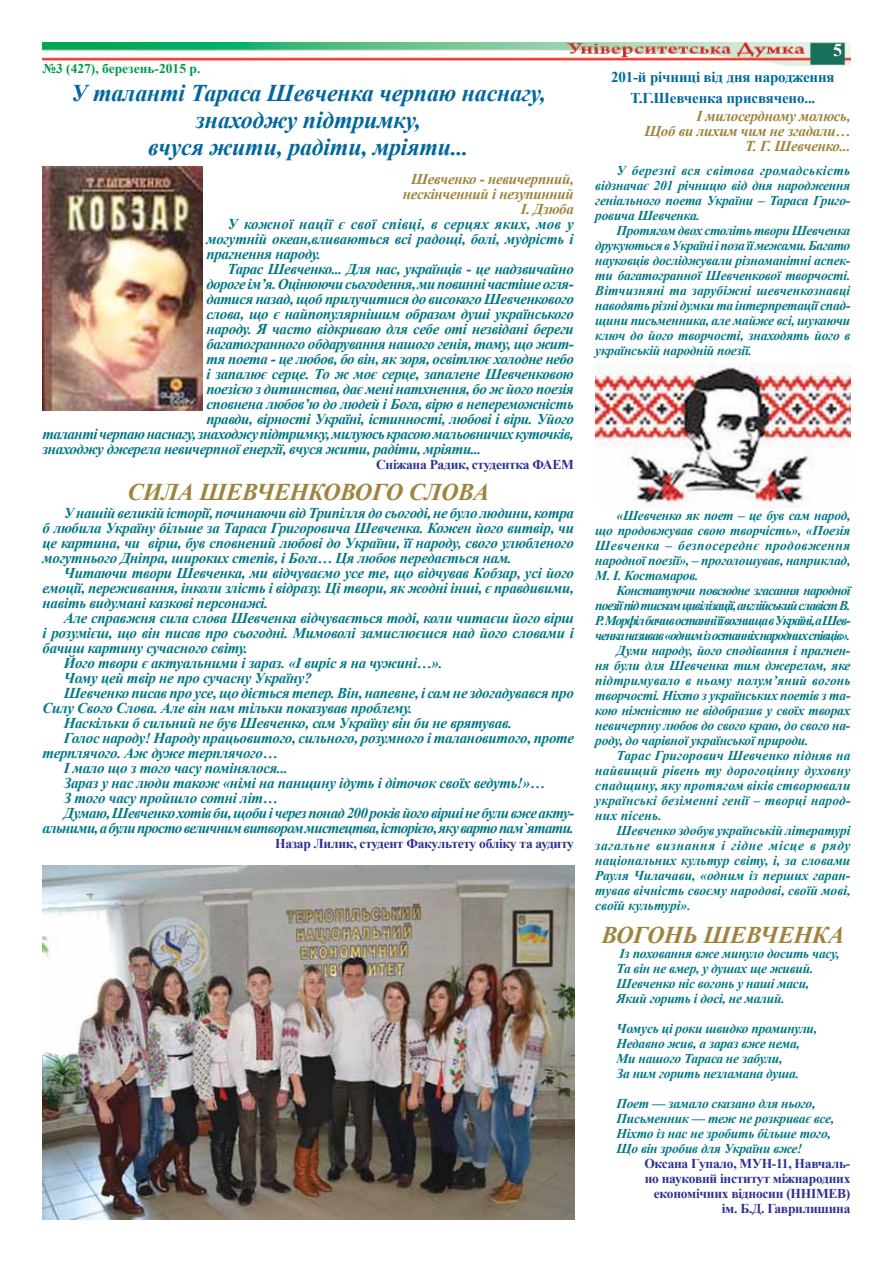
<style>
.page{position:relative;width:893px;height:1263px;background:#fff}
.page>*{position:absolute;margin:0;border:0;box-sizing:border-box;transform-origin:0 0}
.t1{font:italic 700 24px/27px "Times New Roman";letter-spacing:-.01em;color:#00689e;text-align:center}
.t2{font:italic 700 24px "Times New Roman";letter-spacing:-.01em;color:#9e843d}
.t3{font:700 18px "Times New Roman";color:#fff}
.t4{font:italic 700 15px/15px "Times New Roman";letter-spacing:-.03em;color:#007886;text-align:justify}
.t5{font:italic 700 15px/15px "Times New Roman";letter-spacing:-.02em;color:#9e843d;text-align:right}
.t6{font:italic 700 15px "Times New Roman";letter-spacing:-.05em;color:#007886}
.t7{font:700 15px/21px "Times New Roman";letter-spacing:-.01em;color:#00689e;text-align:center}
.t8{font:italic 700 13.5px/15px "Times New Roman";letter-spacing:-.02em;color:#007886;text-align:justify}
.t9{font:700 13.5px/15px "Times New Roman";letter-spacing:-.02em;color:#2e3092;text-align:right}
.t10{font:italic 700 13.5px "Times New Roman";letter-spacing:.01em;color:#007886}
.t11{font:italic 700 13.5px "Times New Roman";letter-spacing:-.08em;color:#007886}
.t12{font:italic 700 13.5px "Times New Roman";color:#007886}
.t13{font:italic 700 13.5px "Times New Roman";letter-spacing:-.055em;color:#007886}
.t14{font:italic 700 13.5px "Times New Roman";letter-spacing:.005em;color:#007886}
.t15{font:italic 700 13.5px "Times New Roman";letter-spacing:.045em;color:#007886}
.t16{font:700 13.5px "Times New Roman";color:#00984a}
</style>
<div class="page">
<img style="left:43px;top:43px;width:807px;height:23px">
<img style="left:43px;top:865px;width:531px;height:355px">
<img style="left:43px;top:167px;width:159px;height:243px">
<img style="left:596px;top:364px;width:254px;height:143px">
<p class="t16" style="left:43px;top:60px;width:159px">№3 (427), березень-2015 р.</p>
<h1 class="t1" style="left:71px;top:78px;width:476px">У таланті Тараса Шевченка черпаю наснагу, знаходжу підтримку,<br>вчуся жити, радіти, мріяти...</h1>
<p class="t5" style="left:403px;top:171px;width:173px">Шевченко - невичерпний, нескінченний і незупинний<br>І. Дзюба</p>
<p class="t4" style="left:206px;top:216px;width:369px;text-indent:21px">У кожної нації є свої співці, в серцях яких, мов у могутній океан,вливаються всі радощі, болі, мудрість і прагнення народу.</p>
<p class="t4" style="left:228px;top:261px;width:348px">Тарас Шевченко... Для нас, українців - це надзвичайно</p>
<p class="t4" style="left:206px;top:276px;width:369px">дороге ім’я. Оцінюючи сьогодення, ми повинні частіше огля-</p>
<p class="t4" style="left:206px;top:291px;width:369px">датися назад, щоб прилучитися до високого Шевченкового</p>
<p class="t4" style="left:206px;top:306px;width:369px">слова, що є найпопулярнішим образом душі українського</p>
<p class="t4" style="left:206px;top:321px;width:369px">народу. Я часто відкриваю для себе оті незвідані береги</p>
<p class="t4" style="left:206px;top:336px;width:369px">багатогранного обдарування нашого генія, тому, що жит-</p>
<p class="t4" style="left:206px;top:351px;width:369px">тя поета - це любов, бо він, як зоря, освітлює холодне небо</p>
<p class="t4" style="left:206px;top:366px;width:369px">і запалює серце. То ж моє серце, запалене Шевченковою</p>
<p class="t4" style="left:206px;top:381px;width:369px">поезією з дитинства, дає мені натхнення, бо ж його поезія</p>
<p class="t4" style="left:206px;top:396px;width:369px">сповнена любов’ю до людей і Бога, вірю в непереможність</p>
<p class="t4" style="left:206px;top:411px;width:369px">правди, вірності Україні, істинності, любові і віри. Уйого</p>
<p class="t4" style="left:43px;top:426px;width:533px">таланті черпаю наснагу, знаходжу підтримку, милуюсь красою мальовничих куточків,</p>
<p class="t4" style="left:43px;top:441px;width:440px">знаходжу джерела невичерпної енергії, вчуся жити, радіти, мріяти...</p>
<p class="t9" style="left:376px;top:457px;width:199px">Сніжана Радик, студентка ФАЕМ</p>
<h1 class="t2" style="left:128px;top:476px;width:363px">СИЛА ШЕВЧЕНКОВОГО СЛОВА</h1>
<p class="t4" style="left:43px;top:505px;width:533px;text-indent:21px">У нашій великій історії, починаючи від Трипілля до сьогоді, не було людини, котра б любила Україну більше за Тараса Григоровича Шевченка. Кожен його витвір, чи це картина, чи вірш, був сповнений любові до України, її народу, свого улюбленого могутнього Дніпра, широких степів, і Бога… Ця любов передається нам.</p>
<p class="t4" style="left:43px;top:565px;width:533px;text-indent:21px">Читаючи твори Шевченка, ми відчуваємо усе те, що відчував Кобзар, усі його емоції, переживання, інколи злість і відразу. Ці твори, як жодні інші, є правдивими, навіть видумані казкові персонажі.</p>
<p class="t4" style="left:64px;top:610px;width:512px">Але справжня сила слова Шевченка відчувається тоді, коли читаєш його вірш</p>
<p class="t4" style="left:43px;top:625px;width:533px">і розумієш, що він писав про сьогодні. Мимоволі замислюєшся над його словами і</p>
<p class="t4" style="left:43px;top:640px;width:207px">бачиш картину сучасного світу.</p>
<p class="t4" style="left:64px;top:655px;width:380px">Його твори є актуальними і зараз. «І виріс я на чужині…».</p>
<p class="t4" style="left:64px;top:670px;width:250px">Чому цей твір не про сучасну Україну?</p>
<p class="t4" style="left:64px;top:685px;width:512px">Шевченко писав про усе, що діється тепер. Він, напевне, і сам не здогадувався про</p>
<p class="t4" style="left:43px;top:700px;width:372px">Силу Свого Слова. Але він нам тільки показував проблему.</p>
<p class="t4" style="left:64px;top:715px;width:450px">Наскільки б сильний не був Шевченко, сам Україну він би не врятував.</p>
<p class="t4" style="left:64px;top:730px;width:512px">Голос народу! Народу працьовитого, сильного, розумного і талановитого, проте</p>
<p class="t4" style="left:43px;top:745px;width:237px">терплячого. Аж дуже терплячого…</p>
<p class="t4" style="left:64px;top:760px;width:226px">І мало що з того часу помінялося...</p>
<p class="t4" style="left:64px;top:775px;width:483px">Зараз у нас люди також «німі на панщину ідуть і діточок своїх ведуть!»…</p>
<p class="t4" style="left:64px;top:790px;width:216px">З того часу пройшло сотні літ…</p>
<p class="t4" style="left:64px;top:805px;width:512px">Думаю, Шевченко хотів би, щоби і через понад 200 років його вірші не були вже акту-</p>
<p class="t6" style="left:43px;top:817px;width:533px">альними, а були просто величним витвором мистецтва, історією, яку варто пам`ятати.</p>
<p class="t9" style="left:275px;top:835px;width:300px">Назар Лилик, студент Факультету обліку та аудиту</p>
<p class="t3" style="left:833px;top:37px;width:10px">5</p>
<p class="t7" style="left:611px;top:66px;width:225px">201-й річниці від дня народження<br>Т.Г.Шевченка присвячено...</p>
<p class="t5" style="left:644px;top:108px;width:208px">І милосердному молюсь,<br>Щоб ви лихим чим не згадали…<br>Т. Г. Шевченко...</p>
<p class="t8" style="left:595px;top:162px;width:257px;text-indent:21px">У березні вся світова громадськість відзначає 201 річницю від дня народження геніального поета України – Тараса Григо&shy;ровича Шевченка.</p>
<p class="t8" style="left:595px;top:222px;width:257px;text-indent:21px">Протягом двох століть твори Шевченка друкуються в Україні і поза її межами. Багато науковців досліджували різноманітні аспек&shy;ти багатогранної Шевченкової творчості.<br>Вітчизняні та зарубіжні шевченкознавці наводять різні думки та інтерпретації спад&shy;щини письменника, але майже всі, шукаючи ключ до його творчості, знаходять його в українській народній поезії.</p>
<p class="t8" style="left:595px;top:507px;width:257px;text-indent:21px">«Шевченко як поет – це був сам народ, що продовжував свою творчість», «Поезія Шевченка – безпосереднє продовження народної поезії», – проголошував, наприклад, М. І. Костомаров.</p>
<p class="t13" style="left:616px;top:581px;width:237px">Констатуючи повсюдне згасання народної</p>
<p class="t11" style="left:595px;top:596px;width:257px">поезіїпід тиском цивілізації, англійський славіст В.</p>
<p class="t11" style="left:595px;top:611px;width:257px">Р. Морфіл бачив останні їївогнища в Україні, а Шев-</p>
<p class="t11" style="left:595px;top:626px;width:256px">ченка називав «одним із останніх народних співців».</p>
<p class="t8" style="left:616px;top:642px;width:235px">Думи народу, його сподівання і прагнен-</p>
<p class="t8" style="left:595px;top:657px;width:257px">ня були для Шевченка тим джерелом, яке</p>
<p class="t14" style="left:595px;top:671px;width:257px">підтримувало в ньому полум’яний вогонь</p>
<p class="t8" style="left:595px;top:687px;width:257px">творчості. Ніхто з українських поетів з та-</p>
<p class="t8" style="left:595px;top:702px;width:257px">кою ніжністю не відобразив у своїх творах</p>
<p class="t8" style="left:595px;top:717px;width:257px">невичерпну любов до свого краю, до свого на-</p>
<p class="t8" style="left:595px;top:732px;width:215px">роду, до чарівної української природи.</p>
<p class="t10" style="left:616px;top:746px;width:235px">Тарас Григорович Шевченко підняв на</p>
<p class="t10" style="left:595px;top:761px;width:257px">найвищий рівень ту дорогоцінну духовну</p>
<p class="t10" style="left:595px;top:776px;width:257px">спадщину, яку протягом віків створювали</p>
<p class="t10" style="left:595px;top:791px;width:257px">українські безіменні генії – творці народ-</p>
<p class="t10" style="left:595px;top:806px;width:68px">них пісень.</p>
<p class="t8" style="left:616px;top:822px;width:235px">Шевченко здобув українській літературі</p>
<p class="t15" style="left:595px;top:836px;width:257px">загальне визнання і гідне місце в ряду</p>
<p class="t12" style="left:595px;top:851px;width:257px">національних культур світу, і, за словами</p>
<p class="t12" style="left:595px;top:866px;width:257px">Рауля Чилачави, «одним із перших гаран-</p>
<p class="t12" style="left:595px;top:881px;width:257px">тував вічність своєму народові, своїй мові,</p>
<p class="t12" style="left:595px;top:896px;width:97px">своїй культурі».</p>
<h1 class="t2" style="left:601px;top:919px;width:244px">ВОГОНЬ ШЕВЧЕНКА</h1>
<p class="t8" style="left:616px;top:946px;width:225px;text-align:left">Із поховання вже минуло досить часу,<br>Та він не вмер, у душах ще живий.<br>Шевченко ніс вогонь у наші маси,<br>Який горить і досі, не малий.</p>
<p class="t8" style="left:616px;top:1021px;width:202px;text-align:left">Чомусь ці роки швидко проминули,<br>Недавно жив, а зараз вже нема,<br>Ми нашого Тараса не забули,<br>За ним горить незламана душа.</p>
<p class="t8" style="left:616px;top:1096px;width:219px;text-align:left">Поет — замало сказано для нього,<br>Письменник — теж не розкриває все,<br>Ніхто із нас не зробить більше того,<br>Що він зробив для України вже!</p>
<p class="t9" style="left:644px;top:1156px;width:208px">Оксана Гупало, МУН-11, Навчаль&shy;но науковий інститут міжнародних економічних відносин (ННІМЕВ) ім. Б.Д. Гаврилишина</p>
</div>
